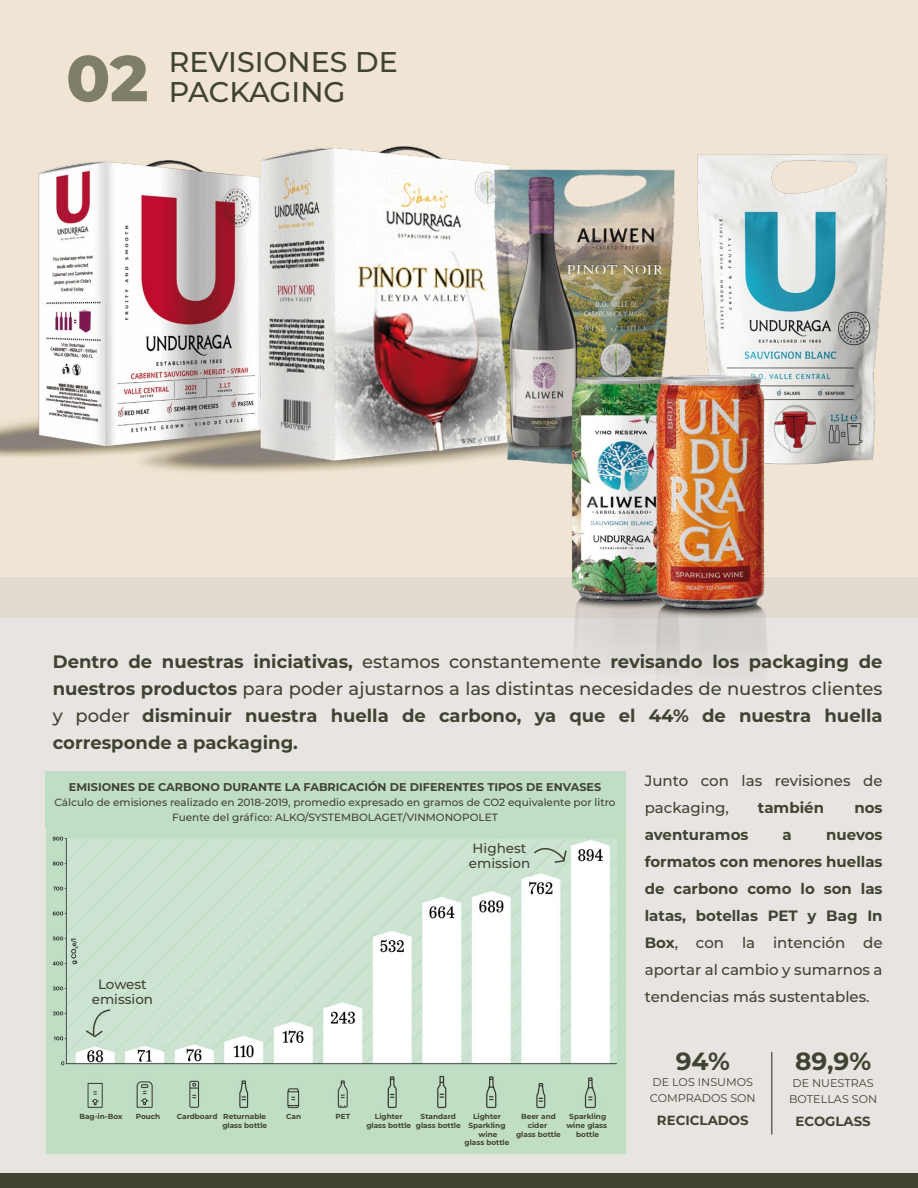
<style>
.page{position:relative;width:918px;height:1188px;background:#fff}
.page>*{position:absolute;margin:0;border:0;box-sizing:border-box;transform-origin:0 0}
.t1{font:800 64.5px "Montserrat";color:#7e7f66}
.t2{font:500 28.5px "Montserrat";color:#414332}
.t3{font:700 24.9px "Montserrat";color:#414332}
.t4{font:700 18px/27px "Montserrat";color:#414332;text-align:justify}
.t5{font:700 15px/27px "Montserrat";color:#414332;text-align:justify}
.t6{font:500 15px/27px "Montserrat";color:#414332}
.t7{font:500 13.5px/15px "Montserrat";color:#414332;text-align:center}
.t8{font:700 13.35px "Montserrat";color:#414332}
.t9{font:700 11.25px "Montserrat";color:#414332}
.t10{font:11.25px/16.2px "Montserrat";color:#414332}
.t11{font:500 10.5px/15px "Montserrat";color:#414332;text-align:center}
.t12{font:700 7.35px/8.9px "Montserrat";color:#414332;text-align:center}
.s1{font-weight:500}
</style>
<div class="page">
<div style="left:0;top:0;width:918px;height:617px;background:#f0e5d4"></div>
<img style="left:755px;top:154px;width:132px;height:308px">
<div style="left:0;top:577px;width:918px;height:611px;background:linear-gradient(to right,#e4e0dc,#e6e3e0)"></div>
<div style="left:46px;top:771px;width:580px;height:56px;background:#c0dec5"></div>
<div style="left:0;top:1174px;width:918px;height:14px;background:#414332"></div>
<img style="left:46px;top:827px;width:580px;height:326px">
<svg style="left:84px;top:1008px;width:28px;height:31px"></svg>
<svg style="left:533px;top:844px;width:35px;height:29px"></svg>
<hr style="left:771px;top:1052px;width:1px;height:83px;background:#414332">
<img style="left:0;top:161px;width:128px;height:296px">
<img style="left:128px;top:146px;width:301px;height:327px">
<img style="left:429px;top:151px;width:326px;height:313px">
<img style="left:615px;top:634px;width:201px;height:52px">
<img style="left:534px;top:577px;width:193px;height:97px">
<img style="left:556px;top:361px;width:32px;height:265px">
<img style="left:588px;top:337px;width:245px;height:297px">
<h1 class="t1" style="left:66px;top:31px;width:84px">02</h1>
<h2 class="t2" style="left:169px;top:42px;width:230px">REVISIONES DE</h2>
<h2 class="t2" style="left:169px;top:72px;width:178px">PACKAGING</h2>
<p class="t4" style="left:53px;top:648px;width:831px">Dentro de nuestras iniciativas, <span class="s1">estamos constantemente</span> revisando los packaging de nuestros productos <span class="s1">para poder ajustarnos a las distintas necesidades de nuestros clientes y poder</span> disminuir nuestra huella de carbono, ya que el 44% de nuestra huella corresponde a packaging.</p>
<p class="t9" style="left:69px;top:779px;width:534px">EMISIONES DE CARBONO DURANTE LA FABRICACIÓN DE DIFERENTES TIPOS DE ENVASES</p>
<p class="t11" style="left:54px;top:794px;width:563px">Cálculo de emisiones realizado en 2018-2019, promedio expresado en gramos de CO2 equivalente por litro<br>Fuente del gráfico: ALKO/SYSTEMBOLAGET/VINMONOPOLET</p>
<p class="t7" style="left:92px;top:976px;width:63px">Lowest emission</p>
<p class="t7" style="left:469px;top:840px;width:63px;text-align:left">Highest emission</p>
<p class="t12" style="left:79px;top:1112px;width:44px">Bag-in-Box</p>
<p class="t12" style="left:136px;top:1112px;width:26px">Pouch</p>
<p class="t12" style="left:177px;top:1112px;width:92px;text-align:right">Cardboard Returnable glass bottle</p>
<p class="t12" style="left:366px;top:1112px;width:46px">Lighter glass bottle</p>
<p class="t12" style="left:416px;top:1112px;width:46px">Standard glass bottle</p>
<p class="t12" style="left:465px;top:1112px;width:46px">Lighter<br>Sparkling wine<br>glass bottle</p>
<p class="t12" style="left:566px;top:1112px;width:42px">Sparkling wine glass bottle</p>
<p class="t12" style="left:516px;top:1112px;width:46px">Beer and cider<br>glass bottle</p>
<p class="t12" style="left:286px;top:1112px;width:16px">Can</p>
<p class="t12" style="left:336px;top:1112px;width:16px">PET</p>
<p class="t6" style="left:645px;top:766px;width:239px">Junto con las revisiones de packaging,</p>
<p class="t5" style="left:758px;top:793px;width:68px">también</p>
<p class="t5" style="left:854px;top:793px;width:30px">nos</p>
<p class="t5" style="left:645px;top:820px;width:105px">aventuramos</p>
<p class="t5" style="left:783px;top:820px;width:11px">a</p>
<p class="t5" style="left:645px;top:820px;width:239px;text-indent:181px">nuevos formatos con menores huellas de carbono como lo son las latas, botellas PET y Bag In Box<span class="s1">, con la intención de aportar al cambio y sumarnos a tendencias más sustentables.</span></p>
<h3 class="t3" style="left:676px;top:1043px;width:56px">94%</h3>
<p class="t10" style="left:650px;top:1073px;width:107px">DE LOS INSUMOS<br>COMPRADOS SON</p>
<p class="t8" style="left:657px;top:1110px;width:93px">RECICLADOS</p>
<h3 class="t3" style="left:795px;top:1043px;width:78px">89,9%</h3>
<p class="t10" style="left:789px;top:1074px;width:90px">DE NUESTRAS<br>BOTELLAS SON</p>
<p class="t8" style="left:796px;top:1111px;width:77px">ECOGLASS</p>
</div>
